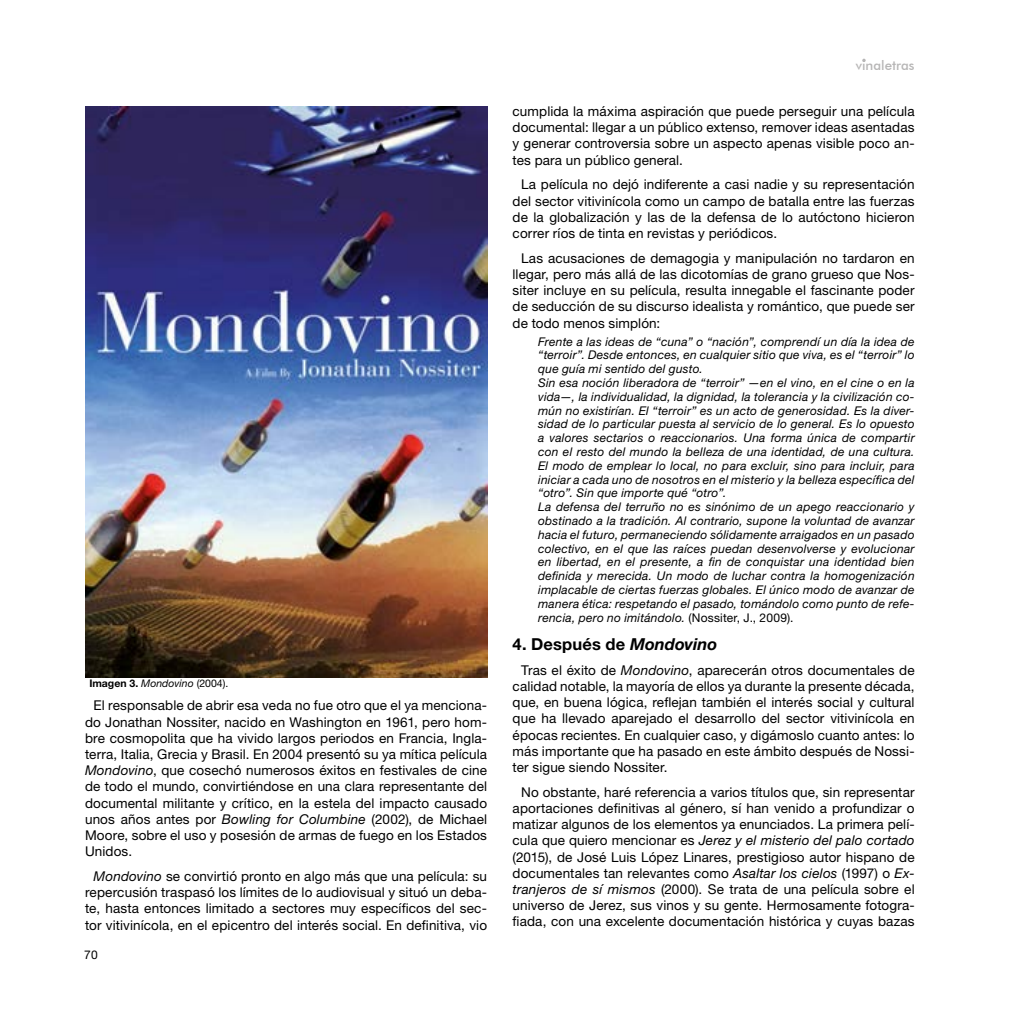
<style>
.page{position:relative;width:1021px;height:1021px;background:#fff}
.page>*{position:absolute;margin:0;border:0;box-sizing:border-box;transform-origin:0 0}
.TITULO_2{font:700 16.5px "Helvetica Neue LT Std";letter-spacing:.01em;color:#000}
.CUERPO{font:13.5px/16.2px "Helvetica Neue LT Std";letter-spacing:.01em;color:#000;text-align:justify}
.t1{font:500 13.35px "Futura BT";color:#b7b6b6}
.CITAS{font:italic 12px/13.8px "Helvetica Neue LT Std";letter-spacing:.015em;color:#000;text-align:justify}
.t2{font:12px "Helvetica Neue LT Std";color:#000}
.PIE_DE_FOTO{font:italic 10.5px "Helvetica Neue LT Std";color:#000}
.s1{font-weight:700;font-style:normal}
.s2{font-style:normal}
.s3{font-style:italic}
</style>
<div class="page">
<img style="left:85px;top:106px;width:402px;height:571px">
<p class="PIE_DE_FOTO" style="left:89px;top:676px;width:141px"><span class="s1">Imagen 3.</span> Mondovino <span class="s2">(2004).</span></p>
<p class="CUERPO" style="left:85px;top:697px;width:403px;text-indent:9px">El responsable de abrir esa veda no fue otro que el ya menciona&shy;do Jonathan Nossiter, nacido en Washington en 1961, pero hom&shy;bre cosmopolita que ha vivido largos periodos en Francia, Ingla&shy;terra, Italia, Grecia y Brasil. En 2004 presentó su ya mítica película <span class="s3">Mondovino</span>, que cosechó numerosos éxitos en festivales de cine de todo el mundo, convirtiéndose en una clara representante del documental militante y crítico, en la estela del impacto causado unos años antes por <span class="s3">Bowling for Columbine</span> (2002), de Michael Moore, sobre el uso y posesión de armas de fuego en los Estados Unidos.</p>
<p class="CUERPO" style="left:85px;top:867px;width:403px;text-indent:9px"><span class="s3">Mondovino</span> se convirtió pronto en algo más que una película: su repercusión traspasó los límites de lo audiovisual y situó un deba&shy;te, hasta entonces limitado a sectores muy específicos del sec&shy;tor vitivinícola, en el epicentro del interés social. En definitiva, vio</p>
<p class="t2" style="left:84px;top:947px;width:15px">70</p>
<p class="t1" style="left:855px;top:57px;width:60px">vinaletras</p>
<p class="CUERPO" style="left:512px;top:103px;width:403px">cumplida la máxima aspiración que puede perseguir una película documental: llegar a un público extenso, remover ideas asentadas y generar controversia sobre un aspecto apenas visible poco an&shy;tes para un público general.</p>
<p class="CUERPO" style="left:512px;top:176px;width:403px;text-indent:9px">La película no dejó indiferente a casi nadie y su representación del sector vitivinícola como un campo de batalla entre las fuerzas de la globalización y las de la defensa de lo autóctono hicieron correr ríos de tinta en revistas y periódicos.</p>
<p class="CUERPO" style="left:512px;top:249px;width:403px;text-indent:9px">Las acusaciones de demagogia y manipulación no tardaron en llegar, pero más allá de las dicotomías de grano grueso que Nos&shy;siter incluye en su película, resulta innegable el fascinante poder de seducción de su discurso idealista y romántico, que puede ser de todo menos simplón:</p>
<p class="CITAS" style="left:538px;top:334px;width:378px">Frente a las ideas de “cuna” o “nación”, comprendí un día la idea de “terroir”. Desde entonces, en cualquier sitio que viva, es el “terroir” lo que guía mi sentido del gusto.</p>
<p class="CITAS" style="left:538px;top:375px;width:378px">Sin esa noción liberadora de “terroir” —en el vino, en el cine o en la vida—, la individualidad, la dignidad, la tolerancia y la civilización co&shy;mún no existirían. El “terroir” es un acto de generosidad. Es la diver&shy;sidad de lo particular puesta al servicio de lo general. Es lo opuesto a valores sectarios o reaccionarios. Una forma única de compartir con el resto del mundo la belleza de una identidad, de una cultura.<br>El modo de emplear lo local, no para excluir, sino para incluir, para iniciar a cada uno de nosotros en el misterio y la belleza específica del “otro”. Sin que importe qué “otro”.</p>
<p class="CITAS" style="left:538px;top:500px;width:378px">La defensa del terruño no es sinónimo de un apego reaccionario y obstinado a la tradición. Al contrario, supone la voluntad de avanzar hacia el futuro, permaneciendo sólidamente arraigados en un pasado colectivo, en el que las raíces puedan desenvolverse y evolucionar en libertad, en el presente, a fin de conquistar una identidad bien definida y merecida. Un modo de luchar contra la homogenización implacable de ciertas fuerzas globales. El único modo de avanzar de manera ética: respetando el pasado, tomándolo como punto de refe&shy;rencia, pero no imitándolo. <span class="s2">(Nossiter, J., 2009).</span></p>
<p class="TITULO_2" style="left:512px;top:634px;width:206px">4. Después de <span class="s3">Mondovino</span></p>
<p class="CUERPO" style="left:512px;top:661px;width:403px;text-indent:9px">Tras el éxito de <span class="s3">Mondovino</span>, aparecerán otros documentales de calidad notable, la mayoría de ellos ya durante la presente década, que, en buena lógica, reflejan también el interés social y cultural que ha llevado aparejado el desarrollo del sector vitivinícola en épocas recientes. En cualquier caso, y digámoslo cuanto antes: lo más importante que ha pasado en este ámbito después de Nossi&shy;ter sigue siendo Nossiter.</p>
<p class="CUERPO" style="left:512px;top:783px;width:403px;text-indent:9px">No obstante, haré referencia a varios títulos que, sin representar aportaciones definitivas al género, sí han venido a profundizar o matizar algunos de los elementos ya enunciados. La primera pelí&shy;cula que quiero mencionar es <span class="s3">Jerez y el misterio del palo cortado </span>(2015), de José Luis López Linares, prestigioso autor hispano de documentales tan relevantes como <span class="s3">Asaltar los cielos</span> (1997) o <span class="s3">Ex&shy;tranjeros de sí mismos</span> (2000). Se trata de una película sobre el universo de Jerez, sus vinos y su gente. Hermosamente fotogra&shy;fiada, con una excelente documentación histórica y cuyas bazas</p>
</div>
